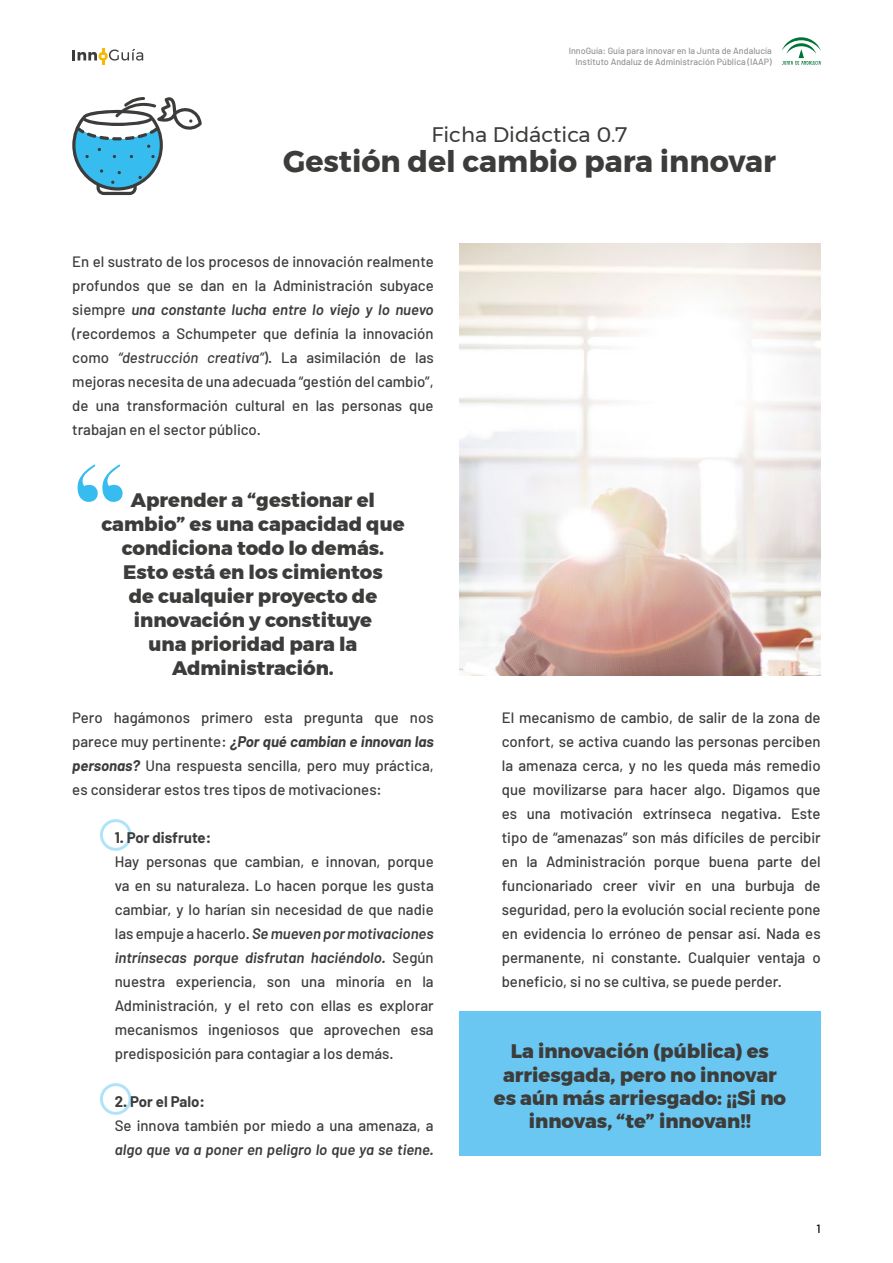
<style>
.page{position:relative;width:893px;height:1263px;background:#fff}
.page>*{position:absolute;margin:0;border:0;box-sizing:border-box;transform-origin:0 0}
.t1{font:700 120px "Didot";color:#36bcee}
.t2{font:700 30px "Montserrat";color:#3c3c3b}
.t3{font:21px "Montserrat";color:#3c3c3b}
.t4{font:800 19.5px/24px "Montserrat";color:#3c3c3b;text-align:center}
.t5{font:500 15px/24px "Barlow";color:#3c3c3b;text-align:justify}
.t6{font:italic 600 15px "Barlow";color:#3c3c3b}
.t7{font:700 15px "Barlow";color:#3c3c3b}
.t8{font:500 12px "Barlow";color:#000}
.t9{font:500 9px/10.8px "Barlow";color:#949494;text-align:right}
.s1{font-weight:600;font-style:italic}
.s2{font-style:italic}
.s3{font-weight:700;font-style:italic}
</style>
<div class="page">
<svg style="left:72px;top:48px;width:71px;height:17px"></svg>
<svg style="left:782px;top:37px;width:39px;height:28px"></svg>
<svg style="left:72px;top:97px;width:130px;height:98px"></svg>
<div style="left:100px;top:819px;width:32px;height:32px;border:3px solid #36bcee;border-radius:50%"></div>
<div style="left:100px;top:1083px;width:32px;height:32px;border:3px solid #36bcee;border-radius:50%"></div>
<img style="left:459px;top:243px;width:362px;height:432px">
<div style="left:459px;top:1011px;width:362px;height:144px;background:#6ac7f1"></div>
<p class="t9" style="left:569px;top:45px;width:205px">InnoGuía: Guía para innovar en la Junta de Andalucía<br>Instituto Andaluz de Administración Pública (IAAP)</p>
<h3 class="t3" style="left:432px;top:119px;width:197px">Ficha Didáctica 0.7</h3>
<h2 class="t2" style="left:283px;top:137px;width:494px">Gestión del cambio para innovar</h2>
<p class="t5" style="left:72px;top:249px;width:363px">En el sustrato de los procesos de innovación realmente profundos que se dan en la Administración subyace siempre <span class="s1">una constante lucha entre lo viejo y lo nuevo </span>(recordemos a Schumpeter que definía la innovación como <span class="s2">“destrucción creativa”</span>). La asimilación de las mejoras necesita de una adecuada “gestión del cambio”, de una transformación cultural en las personas que trabajan en el sector público.</p>
<h1 class="t1" style="left:72px;top:434px;width:57px">“</h1>
<h3 class="t4" style="left:101px;top:488px;width:305px">Aprender a “gestionar el cambio” es una capacidad que condiciona todo lo demás.<br>Esto está en los cimientos<br>de cualquier proyecto de innovación y constituye<br>una prioridad para la<br>Administración.</h3>
<p class="t5" style="left:72px;top:705px;width:363px">Pero hagámonos primero esta pregunta que nos parece muy pertinente: <span class="s3">¿Por qué cambian e innovan las personas?</span> Una respuesta sencilla, pero muy práctica, es considerar estos tres tipos de motivaciones:</p>
<p class="t7" style="left:115px;top:828px;width:98px">1. Por disfrute:</p>
<p class="t5" style="left:115px;top:849px;width:320px">Hay personas que cambian, e innovan, porque va en su naturaleza. Lo hacen porque les gusta cambiar, y lo harían sin necesidad de que nadie las empuje a hacerlo. <span class="s1">Se mueven por motivaciones intrínsecas porque disfrutan haciéndolo.</span> Según nuestra experiencia, son una minoría en la Administración, y el reto con ellas es explorar mecanismos ingeniosos que aprovechen esa predisposición para contagiar a los demás.</p>
<p class="t7" style="left:115px;top:1092px;width:92px">2. Por el Palo:</p>
<p class="t5" style="left:115px;top:1113px;width:320px">Se innova también por miedo a una amenaza, a</p>
<p class="t6" style="left:115px;top:1140px;width:320px">algo que va a poner en peligro lo que ya se tiene.</p>
<p class="t5" style="left:502px;top:705px;width:320px">El mecanismo de cambio, de salir de la zona de confort, se activa cuando las personas perciben la amenaza cerca, y no les queda más remedio que movilizarse para hacer algo. Digamos que es una motivación extrínseca negativa. Este tipo de “amenazas” son más difíciles de percibir en la Administración porque buena parte del funcionariado creer vivir en una burbuja de seguridad, pero la evolución social reciente pone en evidencia lo erróneo de pensar así. Nada es permanente, ni constante. Cualquier ventaja o beneficio, si no se cultiva, se puede perder.</p>
<h3 class="t4" style="left:494px;top:1039px;width:294px;line-height:23.4px">La innovación (pública) es arriesgada, pero no innovar es aún más arriesgado: ¡¡Si no innovas, “te” innovan!!</h3>
<p class="t8" style="left:817px;top:1221px;width:6px">1</p>
</div>
